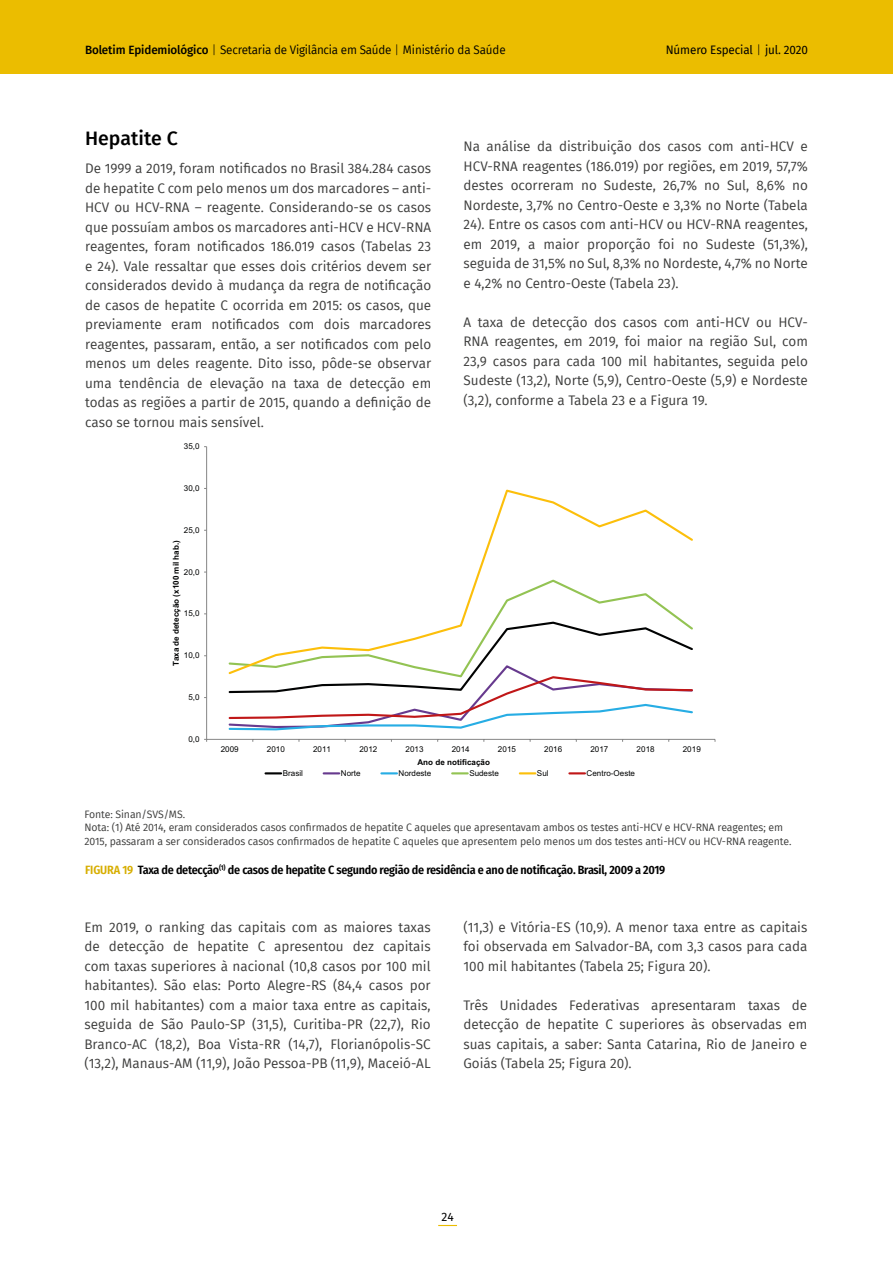
<style>
.page{position:relative;width:893px;height:1263px;background:#fff}
.page>*{position:absolute;margin:0;border:0;box-sizing:border-box;transform-origin:0 0}
.t1{font:500 19.5px "Fira Sans";color:#000}
.t2{font:13.5px/19.5px "Fira Sans";color:#3c3c3b;text-align:justify}
.t3{font:600 12px "Fira Sans Condensed";letter-spacing:-.02em;color:#000}
.t4{font:12px "Fira Sans";letter-spacing:-.02em;color:#000}
.t5{font:12px "Fira Sans";letter-spacing:-.01em;color:#000}
.t6{font:10.5px/13.5px "Fira Sans";letter-spacing:-.01em;color:#3c3c3b}
.t7{font:8.1px "Arial";color:#010202}
.t8{font:700 8.1px "Arial";color:#010202}
.s1{font-weight:500}
.s2{font-weight:300}
.s3{color:#d7ae00}
</style>
<div class="page">
<div style="left:0;top:0;width:893px;height:74px;background:#ebbd00"></div>
<svg style="left:438px;top:1225px;width:19px;height:1px"></svg>
<hr style="left:206px;top:447px;width:1px;height:292px;background:#868686">
<hr style="left:207px;top:739px;width:508px;height:1px;background:#868686">
<svg style="left:461px;top:489px;width:232px;height:131px"></svg>
<svg style="left:228px;top:620px;width:465px;height:111px"></svg>
<svg style="left:266px;top:772px;width:15px;height:2px"></svg>
<svg style="left:324px;top:772px;width:15px;height:2px"></svg>
<svg style="left:381px;top:772px;width:16px;height:2px"></svg>
<svg style="left:452px;top:772px;width:16px;height:2px"></svg>
<svg style="left:520px;top:772px;width:15px;height:2px"></svg>
<svg style="left:569px;top:772px;width:16px;height:2px"></svg>
<p class="t4" style="left:85px;top:41px;width:422px"><span class="s1">Boletim Epidemiológico</span> <span class="s2">|</span> Secretaria de Vigilância em Saúde <span class="s2">|</span> Ministério da Saúde</p>
<p class="t5" style="left:666px;top:40px;width:144px">Número Especial <span class="s2">|</span> jul. 2020</p>
<h1 class="t1" style="left:85px;top:123px;width:94px">Hepatite C</h1>
<p class="t2" style="left:85px;top:159px;width:348px">De 1999 a 2019, foram notificados no Brasil 384.284 casos de hepatite C com pelo menos um dos marcadores – anti-HCV ou HCV-RNA – reagente. Considerando-se os casos que possuíam ambos os marcadores anti-HCV e HCV-RNA reagentes, foram notificados 186.019 casos (Tabelas 23 e 24). Vale ressaltar que esses dois critérios devem ser considerados devido à mudança da regra de notificação de casos de hepatite C ocorrida em 2015: os casos, que previamente eram notificados com dois marcadores reagentes, passaram, então, a ser notificados com pelo menos um deles reagente. Dito isso, pôde-se observar uma tendência de elevação na taxa de detecção em todas as regiões a partir de 2015, quando a definição de caso se tornou mais sensível.</p>
<p class="t7" style="left:184px;top:441px;width:17px">35,0</p>
<p class="t7" style="left:184px;top:483px;width:17px">30,0</p>
<p class="t7" style="left:184px;top:525px;width:17px">25,0</p>
<p class="t8" style="left:171px;top:666px;width:128px;rotate:-90deg">Taxa de detecção (x100 mil hab.)</p>
<p class="t7" style="left:184px;top:566px;width:17px">20,0</p>
<p class="t7" style="left:184px;top:608px;width:17px">15,0</p>
<p class="t7" style="left:184px;top:650px;width:17px">10,0</p>
<p class="t7" style="left:188px;top:692px;width:13px">5,0</p>
<p class="t7" style="left:188px;top:734px;width:13px">0,0</p>
<p class="t2" style="left:463px;top:137px;width:346px">Na análise da distribuição dos casos com anti-HCV e HCV-RNA reagentes (186.019) por regiões, em 2019, 57,7% destes ocorreram no Sudeste, 26,7% no Sul, 8,6% no Nordeste, 3,7% no Centro-Oeste e 3,3% no Norte (Tabela 24). Entre os casos com anti-HCV ou HCV-RNA reagentes, em 2019, a maior proporção foi no Sudeste (51,3%), seguida de 31,5% no Sul, 8,3% no Nordeste, 4,7% no Norte e 4,2% no Centro-Oeste (Tabela 23).</p>
<p class="t2" style="left:463px;top:312px;width:346px">A taxa de detecção dos casos com anti-HCV ou HCV-RNA reagentes, em 2019, foi maior na região Sul, com 23,9 casos para cada 100 mil habitantes, seguida pelo Sudeste (13,2), Norte (5,9), Centro-Oeste (5,9) e Nordeste (3,2), conforme a Tabela 23 e a Figura 19.</p>
<p class="t7" style="left:221px;top:743px;width:20px">2009</p>
<p class="t7" style="left:267px;top:743px;width:20px">2010</p>
<p class="t7" style="left:313px;top:743px;width:20px">2011</p>
<p class="t7" style="left:359px;top:743px;width:20px">2012</p>
<p class="t7" style="left:406px;top:743px;width:20px">2013</p>
<p class="t7" style="left:452px;top:743px;width:20px">2014</p>
<p class="t7" style="left:498px;top:743px;width:20px">2015</p>
<p class="t7" style="left:544px;top:743px;width:20px">2016</p>
<p class="t7" style="left:590px;top:743px;width:20px">2017</p>
<p class="t7" style="left:637px;top:743px;width:20px">2018</p>
<p class="t7" style="left:683px;top:743px;width:20px">2019</p>
<p class="t8" style="left:418px;top:756px;width:74px">Ano de notificação</p>
<p class="t7" style="left:283px;top:768px;width:22px">Brasil</p>
<p class="t7" style="left:341px;top:768px;width:21px">Norte</p>
<p class="t7" style="left:399px;top:768px;width:34px">Nordeste</p>
<p class="t7" style="left:469px;top:768px;width:31px">Sudeste</p>
<p class="t7" style="left:537px;top:768px;width:13px">Sul</p>
<p class="t7" style="left:587px;top:768px;width:50px">Centro-Oeste</p>
<p class="t6" style="left:84px;top:807px;width:708px">Fonte: Sinan/SVS/MS.<br>Nota: (1) Até 2014, eram considerados casos confirmados de hepatite C aqueles que apresentavam ambos os testes anti-HCV e HCV-RNA reagentes; em<br>2015, passaram a ser considerados casos confirmados de hepatite C aqueles que apresentem pelo menos um dos testes anti-HCV ou HCV-RNA reagente.</p>
<p class="t3" style="left:85px;top:860px;width:582px"><span class="s3">FIGURA 19</span> Taxa de detecção<sup>(1)</sup> de casos de hepatite C segundo região de residência e ano de notificação. Brasil, 2009 a 2019</p>
<p class="t2" style="left:84px;top:917px;width:348px">Em 2019, o ranking das capitais com as maiores taxas de detecção de hepatite C apresentou dez capitais com taxas superiores à nacional (10,8 casos por 100 mil habitantes). São elas: Porto Alegre-RS (84,4 casos por 100 mil habitantes) com a maior taxa entre as capitais, seguida de São Paulo-SP (31,5), Curitiba-PR (22,7), Rio Branco-AC (18,2), Boa Vista-RR (14,7), Florianópolis-SC (13,2), Manaus-AM (11,9), João Pessoa-PB (11,9), Maceió-AL</p>
<p class="t2" style="left:463px;top:917px;width:345px">(11,3) e Vitória-ES (10,9). A menor taxa entre as capitais foi observada em Salvador-BA, com 3,3 casos para cada 100 mil habitantes (Tabela 25; Figura 20).</p>
<p class="t2" style="left:463px;top:995px;width:345px">Três Unidades Federativas apresentaram taxas de detecção de hepatite C superiores às observadas em suas capitais, a saber: Santa Catarina, Rio de Janeiro e Goiás (Tabela 25; Figura 20).</p>
<p class="t5" style="left:441px;top:1207px;width:14px">24</p>
</div>
